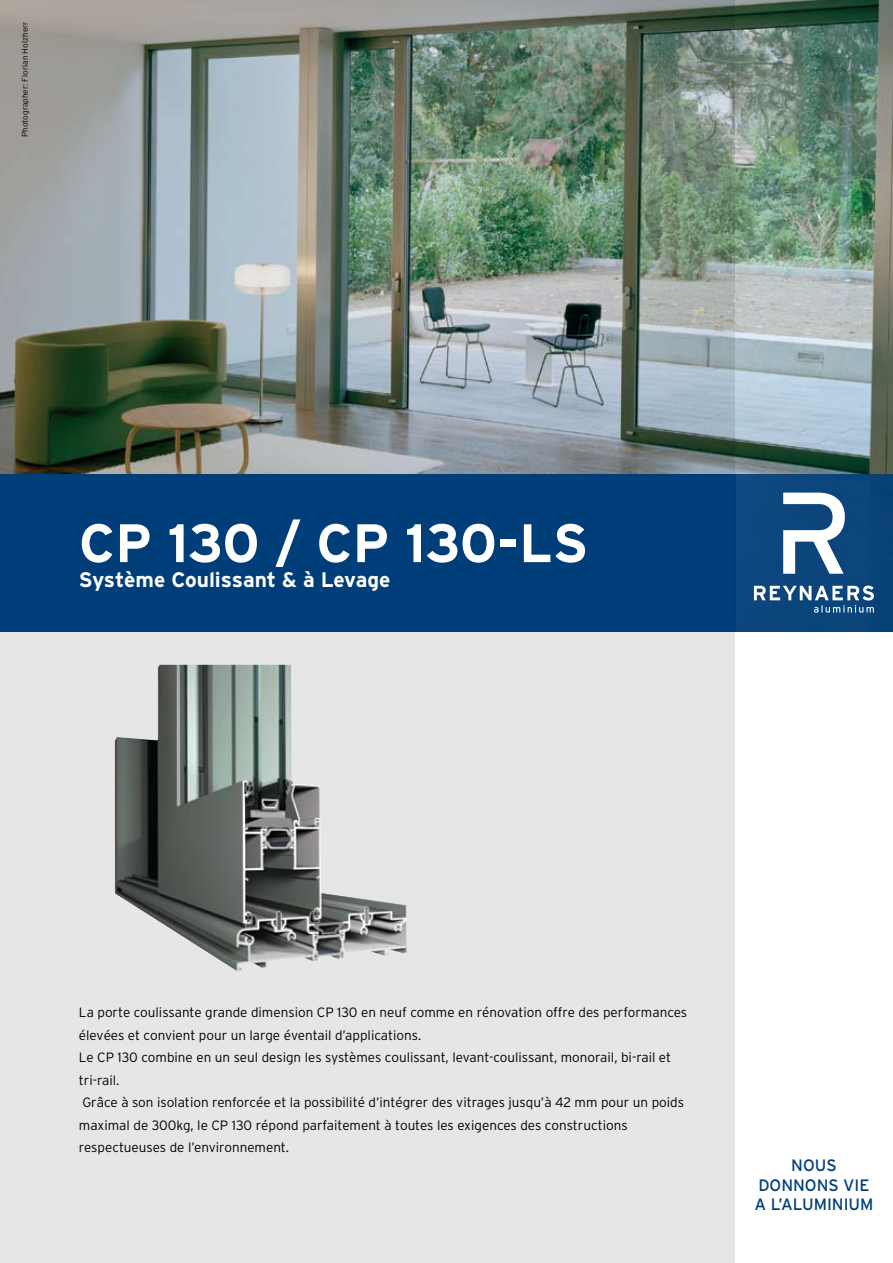
<style>
.page{position:relative;width:893px;height:1263px;background:#fff}
.page>*{position:absolute;margin:0;border:0;box-sizing:border-box;transform-origin:0 0}
.t1{font:700 54px "Interstate Rey";color:#fff}
.t2{font:700 21px "Interstate Rey";color:#fff}
.t3{font:18px "Interstate Rey";color:#fff}
.t4{font:16.5px/19.8px "Interstate Rey";color:#003e7a;text-align:center}
.t5{font:300 13.5px/22.5px "Interstate Rey";color:#000}
.t6{font:300 8.25px "Interstate Rey";color:#000}
</style>
<div class="page">
<img style="left:735px;top:0;width:158px;height:474px">
<div style="left:0;top:474px;width:893px;height:158px;background:#0c467d"></div>
<img style="left:0;top:0;width:735px;height:1263px">
<svg style="left:783px;top:493px;width:62px;height:81px"></svg>
<svg style="left:754px;top:585px;width:120px;height:28px"></svg>
<div style="left:0;top:474px;width:735px;height:158px;background:#003e7a"></div>
<img style="left:115px;top:665px;width:293px;height:306px">
<p class="t6" style="left:20px;top:137px;width:117px;rotate:-90deg">Photographer: Florian Holzherr</p>
<h1 class="t1" style="left:79px;top:510px;width:511px">CP 130 / CP 130-LS</h1>
<h2 class="t2" style="left:79px;top:567px;width:313px">Système Coulissant &amp; à Levage</h2>
<h3 class="t3" style="left:79px;top:572px;width:133px">Sliding Systems</h3>
<p class="t5" style="left:79px;top:1001px;width:610px">La porte coulissante grande dimension CP 130 en neuf comme en rénovation offre des performances élevées et convient pour un large éventail d’applications.<br>Le CP 130 combine en un seul design les systèmes coulissant, levant-coulissant, monorail, bi-rail et tri-rail.<br>Grâce à son isolation renforcée et la possibilité d’intégrer des vitrages jusqu’à 42 mm pour un poids maximal de 300kg, le CP 130 répond parfaitement à toutes les exigences des constructions respectueuses de l’environnement.</p>
<p class="t4" style="left:754px;top:1155px;width:121px">NOUS<br>DONNONS VIE<br>A L’ALUMINIUM</p>
</div>
